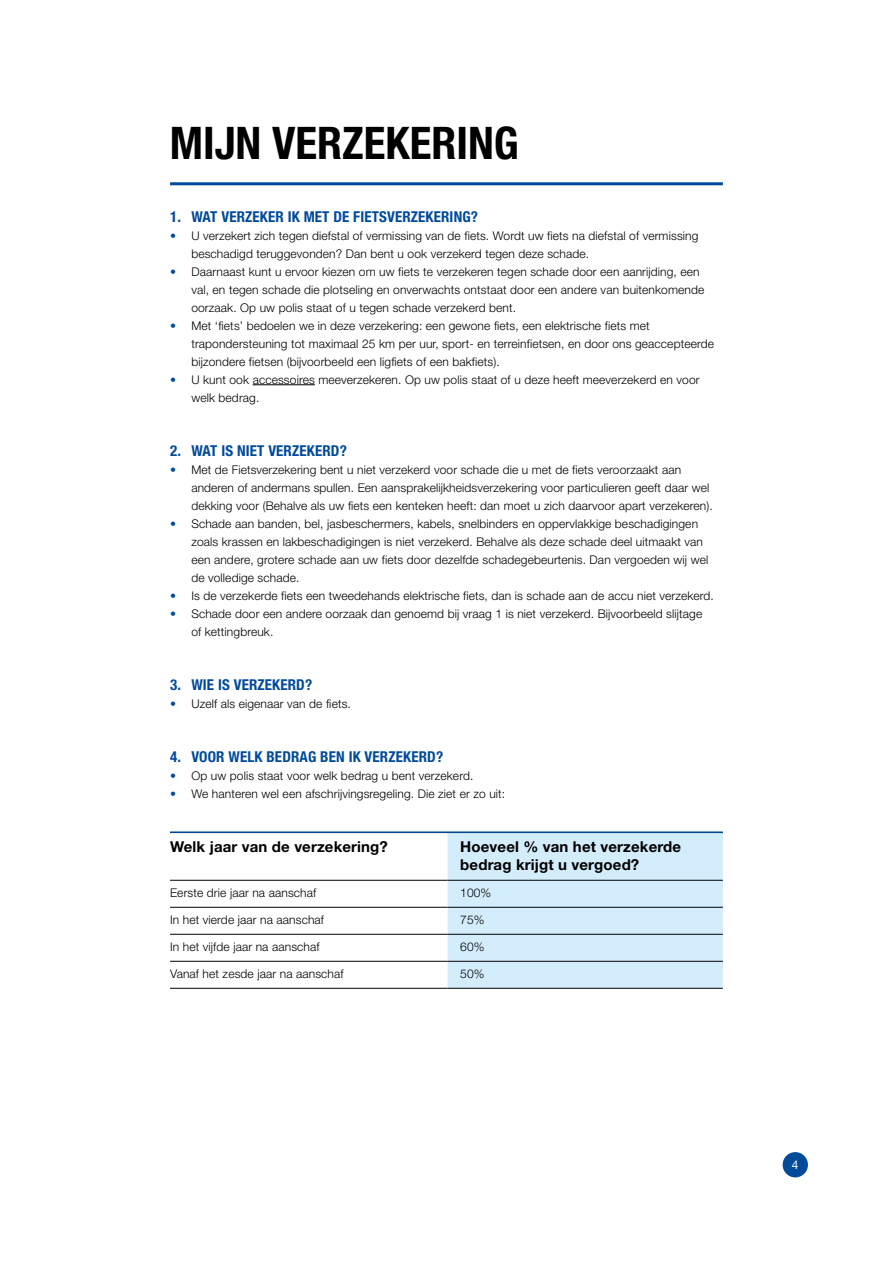
<style>
.page{position:relative;width:893px;height:1263px;background:#fff}
.page>*{position:absolute;margin:0;border:0;box-sizing:border-box;transform-origin:0 0}
.t1{font:700 condensed 45px "Helvetica Neue LT Std";color:#000}
.t2{font:700 condensed 15px "Helvetica Neue LT Std";letter-spacing:.01em;color:#004a9a}
.t3{font:700 15px/18px "Helvetica Neue LT Std";letter-spacing:.01em;color:#000}
.t4{font:300 12px/18px "Helvetica Neue LT Std";letter-spacing:.01em;color:#000}
.t5{font:12px "Helvetica Neue LT Std";color:#fff}
.s1{color:#004a9a}
</style>
<div class="page">
<div style="left:783px;top:1152px;width:25px;height:25px;background:#004a9a;border-radius:50%"></div>
<div style="left:447px;top:833px;width:276px;height:155px;background:#d4edfc"></div>
<hr style="left:170px;top:880px;width:277px;height:1px;background:#000">
<hr style="left:447px;top:880px;width:276px;height:1px;background:#000">
<hr style="left:170px;top:907px;width:277px;height:1px;background:#000">
<hr style="left:447px;top:907px;width:276px;height:1px;background:#000">
<hr style="left:170px;top:934px;width:277px;height:1px;background:#000">
<hr style="left:447px;top:934px;width:276px;height:1px;background:#000">
<hr style="left:170px;top:961px;width:277px;height:1px;background:#000">
<hr style="left:447px;top:961px;width:276px;height:1px;background:#000">
<hr style="left:170px;top:988px;width:277px;height:1px;background:#000">
<hr style="left:447px;top:988px;width:276px;height:1px;background:#000">
<hr style="left:253px;top:384px;width:62px;height:1px;background:#000">
<hr style="left:170px;top:182px;width:553px;height:3px;background:#004a9a">
<hr style="left:170px;top:831px;width:553px;height:2px;background:#004a9a">
<h1 class="t1" style="left:170px;top:115px;width:350px">MIJN VERZEKERING</h1>
<p class="t2" style="left:170px;top:207px;width:310px">1. WAT VERZEKER IK MET DE FIETSVERZEKERING?</p>
<p class="t4" style="left:191px;top:226px;width:509px;text-indent:-21px"><span class="s1">•</span> U verzekert zich tegen diefstal of vermissing van de fiets. Wordt uw fiets na diefstal of vermissing beschadigd teruggevonden? Dan bent u ook verzekerd tegen deze schade.</p>
<p class="t4" style="left:191px;top:262px;width:514px;text-indent:-21px"><span class="s1">•</span> Daarnaast kunt u ervoor kiezen om uw fiets te verzekeren tegen schade door een aanrijding, een val, en tegen schade die plotseling en onverwachts ontstaat door een andere van buitenkomende oorzaak. Op uw polis staat of u tegen schade verzekerd bent.</p>
<p class="t4" style="left:191px;top:316px;width:524px;text-indent:-21px"><span class="s1">•</span> Met ‘fiets’ bedoelen we in deze verzekering: een gewone fiets, een elektrische fiets met trapondersteuning tot maximaal 25 km per uur, sport- en terreinfietsen, en door ons geaccepteerde bijzondere fietsen (bijvoorbeeld een ligfiets of een bakfiets).</p>
<p class="t4" style="left:191px;top:370px;width:510px;text-indent:-21px"><span class="s1">•</span> U kunt ook accessoires meeverzekeren. Op uw polis staat of u deze heeft meeverzekerd en voor welk bedrag.</p>
<p class="t2" style="left:170px;top:441px;width:178px">2. WAT IS NIET VERZEKERD?</p>
<p class="t4" style="left:191px;top:460px;width:523px;text-indent:-21px"><span class="s1">•</span> Met de Fietsverzekering bent u niet verzekerd voor schade die u met de fiets veroorzaakt aan anderen of andermans spullen. Een aansprakelijkheidsverzekering voor particulieren geeft daar wel dekking voor (Behalve als uw fiets een kenteken heeft: dan moet u zich daarvoor apart verzekeren).</p>
<p class="t4" style="left:191px;top:514px;width:518px;text-indent:-21px"><span class="s1">•</span> Schade aan banden, bel, jasbeschermers, kabels, snelbinders en oppervlakkige beschadigingen zoals krassen en lakbeschadigingen is niet verzekerd. Behalve als deze schade deel uitmaakt van een andere, grotere schade aan uw fiets door dezelfde schadegebeurtenis. Dan vergoeden wij wel de volledige schade.</p>
<p class="t4" style="left:170px;top:586px;width:545px"><span class="s1">•</span> Is de verzekerde fiets een tweedehands elektrische fiets, dan is schade aan de accu niet verzekerd.</p>
<p class="t4" style="left:191px;top:604px;width:512px;text-indent:-21px"><span class="s1">•</span> Schade door een andere oorzaak dan genoemd bij vraag 1 is niet verzekerd. Bijvoorbeeld slijtage of kettingbreuk.</p>
<p class="t2" style="left:170px;top:675px;width:144px">3. WIE IS VERZEKERD?</p>
<p class="t4" style="left:170px;top:694px;width:182px"><span class="s1">•</span> Uzelf als eigenaar van de fiets.</p>
<p class="t2" style="left:170px;top:747px;width:275px">4. VOOR WELK BEDRAG BEN IK VERZEKERD?</p>
<p class="t4" style="left:170px;top:766px;width:305px"><span class="s1">•</span> Op uw polis staat voor welk bedrag u bent verzekerd.</p>
<p class="t4" style="left:170px;top:784px;width:337px"><span class="s1">•</span> We hanteren wel een afschrijvingsregeling. Die ziet er zo uit:</p>
<p class="t3" style="left:170px;top:837px;width:219px">Welk jaar van de verzekering?</p>
<p class="t3" style="left:460px;top:837px;width:222px">Hoeveel % van het verzekerde bedrag krijgt u vergoed?</p>
<p class="t4" style="left:170px;top:883px;width:148px">Eerste drie jaar na aanschaf</p>
<p class="t4" style="left:460px;top:883px;width:33px">100%</p>
<p class="t4" style="left:170px;top:910px;width:155px">In het vierde jaar na aanschaf</p>
<p class="t4" style="left:460px;top:910px;width:26px">75%</p>
<p class="t4" style="left:170px;top:937px;width:151px">In het vijfde jaar na aanschaf</p>
<p class="t4" style="left:460px;top:937px;width:26px">60%</p>
<p class="t4" style="left:170px;top:964px;width:175px">Vanaf het zesde jaar na aanschaf</p>
<p class="t4" style="left:460px;top:964px;width:26px">50%</p>
<p class="t5" style="left:792px;top:1157px;width:8px">4</p>
</div>
